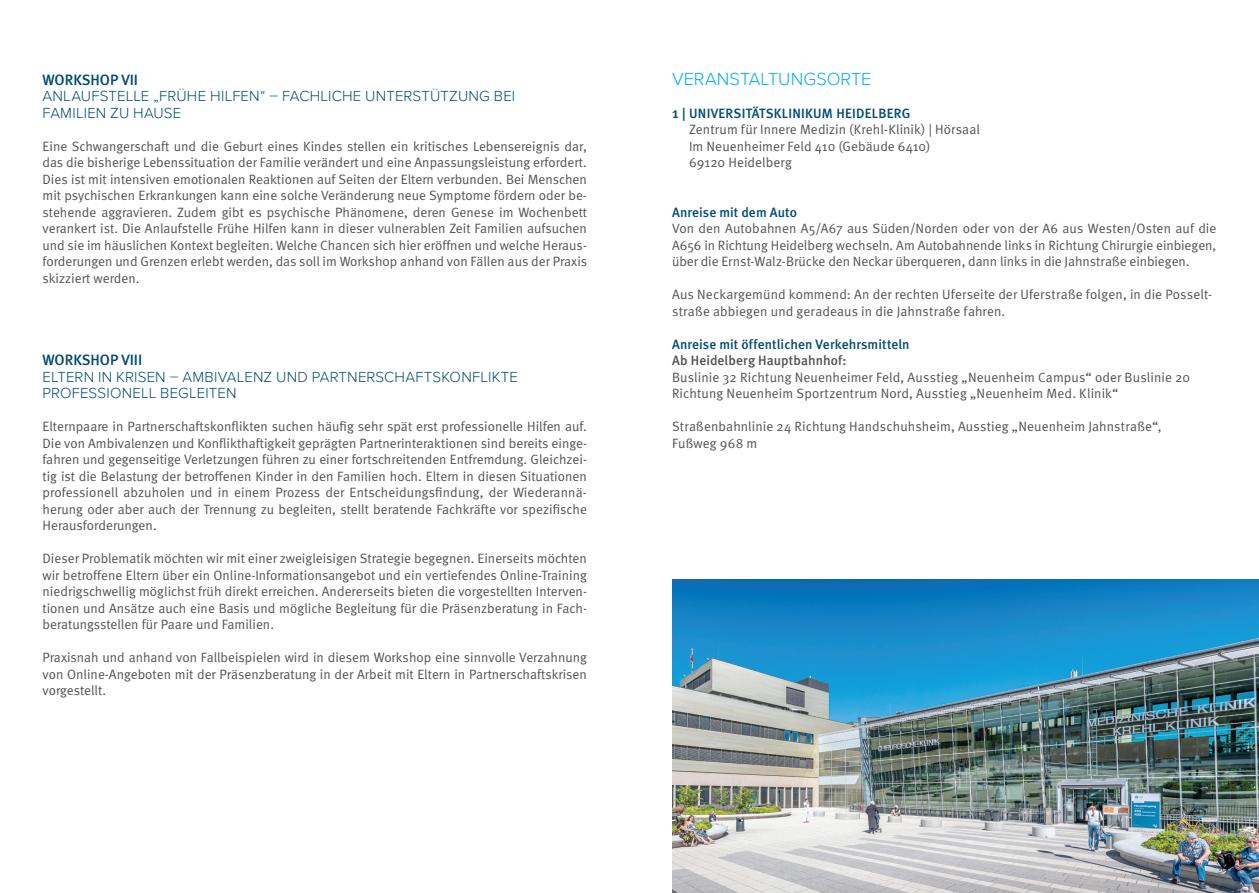
<style>
.page{position:relative;width:1259px;height:893px;background:#fff}
.page>*{position:absolute;margin:0;border:0;box-sizing:border-box;transform-origin:0 0}
.t1{font:300 18px "Proxima Nova";letter-spacing:.005em;color:#00aeef}
.t2{font:300 15px/16.5px "Proxima Nova";letter-spacing:.01em;color:#004c72}
.t3{font:500 15px "Meta";color:#004c72}
.t4{font:13.5px/16.5px "Meta Normal";letter-spacing:.005em;color:#515357;text-align:justify}
.t5{font:500 13.5px "Meta";letter-spacing:.005em;color:#004c72}
.t6{font:500 13.5px "Meta";letter-spacing:.005em;color:#515357}
.s1{font-size:15px}
</style>
<div class="page">
<img style="left:672px;top:580px;width:587px;height:313px">
<p class="t3" style="left:43px;top:71px;width:32px">Worksh</p>
<p class="t3" style="left:100px;top:71px;width:40px">op VII</p>
<p class="t2" style="left:43px;top:87px;width:474px">ANLAUFSTELLE „FRÜHE H ILFEN“ – FACHLICHE U NTERSTÜTZUNG BEI<br>FAMI LI EN ZU HAUSE</p>
<p class="t4" style="left:43px;top:137px;width:546px">Eine Schwangerschaft und die Geburt eines Kindes stellen ein kritisches Lebensereignis dar, das die bisherige Lebenssituation der Familie verändert und eine Anpassungsleistung erfordert.<br>Dies ist mit intensiven emotionalen Reaktionen auf Seiten der Eltern verbunden. Bei Menschen mit psychischen Erkrankungen kann eine solche Veränderung neue Symptome fördern oder be&shy;stehende aggravieren. Zudem gibt es psychische Phänomene, deren Genese im Wochenbett verankert ist. Die Anlaufstelle Frühe Hilfen kann in dieser vulnerablen Zeit Familien aufsuchen und sie im häuslichen Kontext begleiten. Welche Chancen sich hier eröffnen und welche Heraus&shy;forderungen und Grenzen erlebt werden, das soll im Workshop anhand von Fällen aus der Praxis skizziert werden.</p>
<p class="t3" style="left:43px;top:351px;width:32px">Worksh</p>
<p class="t3" style="left:100px;top:351px;width:44px">op VIII</p>
<p class="t2" style="left:43px;top:367px;width:477px">ELTERN IN KRISEN – AMBIVALENZ UND PARTNERSCHAFTSKONFLIKTE<br>PROFESSIONELL BEGLEITEN</p>
<p class="t4" style="left:43px;top:418px;width:546px">Elternpaare in Partnerschaftskonflikten suchen häufig sehr spät erst professionelle Hilfen auf.<br>Die von Ambivalenzen und Konflikthaftigkeit geprägten Partnerinteraktionen sind bereits einge&shy;fahren und gegenseitige Verletzungen führen zu einer fortschreitenden Entfremdung. Gleichzei&shy;tig ist die Belastung der betroffenen Kinder in den Familien hoch. Eltern in diesen Situationen professionell abzuholen und in einem Prozess der Entscheidungsfindung, der Wiederannä&shy;herung oder aber auch der Trennung zu begleiten, stellt beratende Fachkräfte vor spezifische Herausforderungen.</p>
<p class="t4" style="left:43px;top:550px;width:546px">Dieser Problematik möchten wir mit einer zweigleisigen Strategie begegnen. Einerseits möchten wir betroffene Eltern über ein Online-Informationsangebot und ein vertiefendes Online-Training niedrigschwellig möglichst früh direkt erreichen. Andererseits bieten die vorgestellten Interven&shy;tionen und Ansätze auch eine Basis und mögliche Begleitung für die Präsenzberatung in Fach&shy;beratungsstellen für Paare und Familien.</p>
<p class="t4" style="left:43px;top:649px;width:546px">Praxisnah und anhand von Fallbeispielen wird in diesem Workshop eine sinnvolle Verzahnung von Online-Angeboten mit der Präsenzberatung in der Arbeit mit Eltern in Partnerschaftskrisen vorgestellt.</p>
<h1 class="t1" style="left:672px;top:65px;width:201px">VERANSTALTUNGSORTE</h1>
<p class="t5" style="left:672px;top:105px;width:34px"><span class="s1">1</span> | Universit</p>
<p class="t5" style="left:752px;top:105px;width:16px">ätsklinikum</p>
<p class="t5" style="left:836px;top:105px;width:17px">Heidelberg</p>
<p class="t4" style="left:689px;top:121px;width:292px;text-align:left">Zentrum für Innere Medizin (Krehl-Klinik) | Hörsaal<br>Im Neuenheimer Feld 410 (Gebäude 6410)<br>69120 Heidelberg</p>
<p class="t5" style="left:672px;top:204px;width:126px">Anreise mit dem Auto</p>
<p class="t4" style="left:672px;top:220px;width:546px">Von den Autobahnen A5/A67 aus Süden/Norden oder von der A6 aus Westen/Osten auf die A656 in Richtung Heidelberg wechseln. Am Autobahnende links in Richtung Chirurgie einbiegen, über die Ernst-Walz-Brücke den Neckar überqueren, dann links in die Jahnstraße einbiegen.</p>
<p class="t4" style="left:672px;top:286px;width:541px">Aus Neckargemünd kommend: An der rechten Uferseite der Uferstraße folgen, in die Posselt&shy;straße abbiegen und geradeaus in die Jahnstraße fahren.</p>
<p class="t5" style="left:672px;top:336px;width:239px">Anreise mit öffentlichen Verkehrsmitteln</p>
<p class="t6" style="left:672px;top:353px;width:176px">Ab Heidelberg Hauptbahnhof:</p>
<p class="t4" style="left:672px;top:368px;width:519px">Buslinie 32 Richtung Neuenheimer Feld, Ausstieg „Neuenheim Campus“ oder Buslinie 20<br>Richtung Neuenheim Sportzentrum Nord, Ausstieg „Neuenheim Med. Klinik“</p>
<p class="t4" style="left:672px;top:418px;width:491px">Straßenbahnlinie 24 Richtung Handschuhsheim, Ausstieg „Neuenheim Jahnstraße“,<br>Fußweg 968 m</p>
</div>
